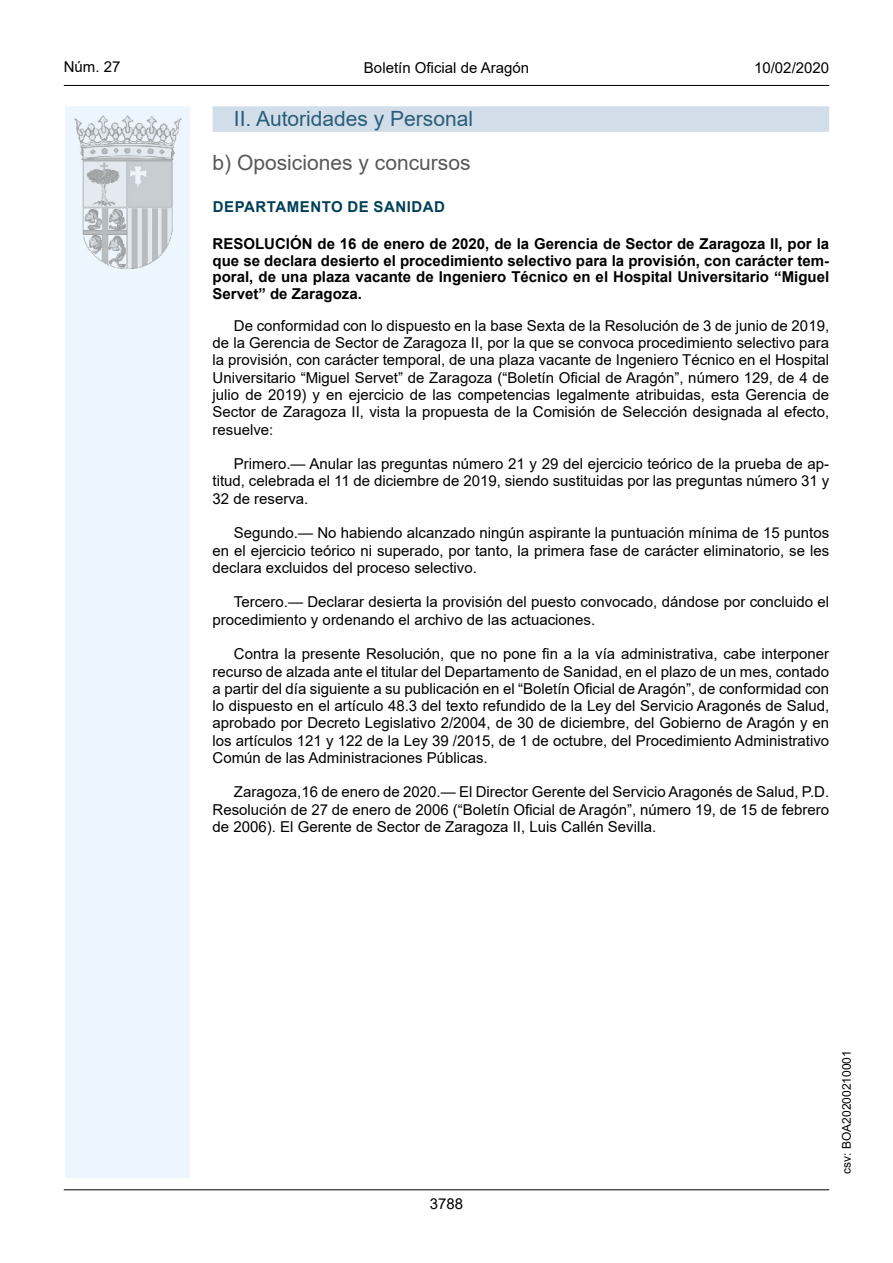
<style>
.page{position:relative;width:893px;height:1263px;background:#fff}
.page>*{position:absolute;margin:0;border:0;box-sizing:border-box;transform-origin:0 0}
.Titulo_sec{font:21px "Arial";color:#2a5e7a}
.Sub_Seccion{font:21px "Arial";color:#585857}
.inicio_de_parrafo{font:15px/17.2px "Arial";color:#000;text-align:justify}
.Titulo_text{font:700 15px/16.5px "Arial";color:#000;text-align:justify}
.emisor_text{font:700 15px "Arial";letter-spacing:.035em;color:#003f58}
.t1{font:15px "Arial MT2";color:#000}
.t2{font:12px "Arial MT2";color:#000}
</style>
<div class="page">
<div style="left:65px;top:106px;width:125px;height:1072px;background:#edf6fe"></div>
<img style="left:75px;top:115px;width:106px;height:153px">
<hr style="left:64px;top:85px;width:765px;height:1px;background:#000">
<hr style="left:64px;top:1189px;width:765px;height:1px;background:#000">
<div style="left:213px;top:106px;width:616px;height:26px;background:#d1dde8"></div>
<p class="t1" style="left:64px;top:57px;width:58px">Núm. 27</p>
<p class="inicio_de_parrafo" style="left:364px;top:59px;width:167px">Boletín Oficial de Aragón</p>
<p class="t1" style="left:754px;top:57px;width:77px">10/02/2020</p>
<h3 class="Titulo_sec" style="left:234px;top:104px;width:241px">II. Autoridades y Personal</h3>
<h4 class="Sub_Seccion" style="left:213px;top:148px;width:259px">b) Oposiciones y concursos</h4>
<h5 class="emisor_text" style="left:213px;top:196px;width:234px">DEPARTAMENTO DE SANIDAD</h5>
<p class="Titulo_text" style="left:213px;top:236px;width:618px">RESOLUCIÓN de 16 de enero de 2020, de la Gerencia de Sector de Zaragoza II, por la que se declara desierto el procedimiento selectivo para la provisión, con carácter tem&shy;poral, de una plaza vacante de Ingeniero Técnico en el Hospital Universitario “Miguel Servet” de Zaragoza.</p>
<p class="inicio_de_parrafo" style="left:213px;top:317px;width:618px;text-indent:21px">De conformidad con lo dispuesto en la base Sexta de la Resolución de 3 de junio de 2019, de la Gerencia de Sector de Zaragoza II, por la que se convoca procedimiento selectivo para la provisión, con carácter temporal, de una plaza vacante de Ingeniero Técnico en el Hospital Universitario “Miguel Servet” de Zaragoza (“Boletín Oficial de Aragón”, número 129, de 4 de julio de 2019) y en ejercicio de las competencias legalmente atribuidas, esta Gerencia de Sector de Zaragoza II, vista la propuesta de la Comisión de Selección designada al efecto, resuelve:</p>
<p class="inicio_de_parrafo" style="left:213px;top:455px;width:618px;text-indent:21px">Primero.— Anular las preguntas número 21 y 29 del ejercicio teórico de la prueba de ap&shy;titud, celebrada el 11 de diciembre de 2019, siendo sustituidas por las preguntas número 31 y 32 de reserva.</p>
<p class="inicio_de_parrafo" style="left:213px;top:524px;width:618px;text-indent:21px">Segundo.— No habiendo alcanzado ningún aspirante la puntuación mínima de 15 puntos en el ejercicio teórico ni superado, por tanto, la primera fase de carácter eliminatorio, se les declara excluidos del proceso selectivo.</p>
<p class="inicio_de_parrafo" style="left:213px;top:593px;width:618px;text-indent:21px">Tercero.— Declarar desierta la provisión del puesto convocado, dándose por concluido el procedimiento y ordenando el archivo de las actuaciones.</p>
<p class="inicio_de_parrafo" style="left:213px;top:645px;width:618px;text-indent:21px">Contra la presente Resolución, que no pone fin a la vía administrativa, cabe interponer recurso de alzada ante el titular del Departamento de Sanidad, en el plazo de un mes, contado a partir del día siguiente a su publicación en el “Boletín Oficial de Aragón”, de conformidad con lo dispuesto en el artículo 48.3 del texto refundido de la Ley del Servicio Aragonés de Salud, aprobado por Decreto Legislativo 2/2004, de 30 de diciembre, del Gobierno de Aragón y en los artículos 121 y 122 de la Ley 39 /2015, de 1 de octubre, del Procedimiento Administrativo Común de las Administraciones Públicas.</p>
<p class="inicio_de_parrafo" style="left:213px;top:783px;width:618px;text-indent:21px">Zaragoza,16 de enero de 2020.— El Director Gerente del Servicio Aragonés de Salud, P.D.<br>Resolución de 27 de enero de 2006 (“Boletín Oficial de Aragón”, número 19, de 15 de febrero de 2006). El Gerente de Sector de Zaragoza II, Luis Callén Sevilla.</p>
<p class="t1" style="left:430px;top:1193px;width:35px">3788</p>
<p class="t2" style="left:838px;top:1174px;width:125px;rotate:-90deg">csv: BOA20200210001</p>
</div>
